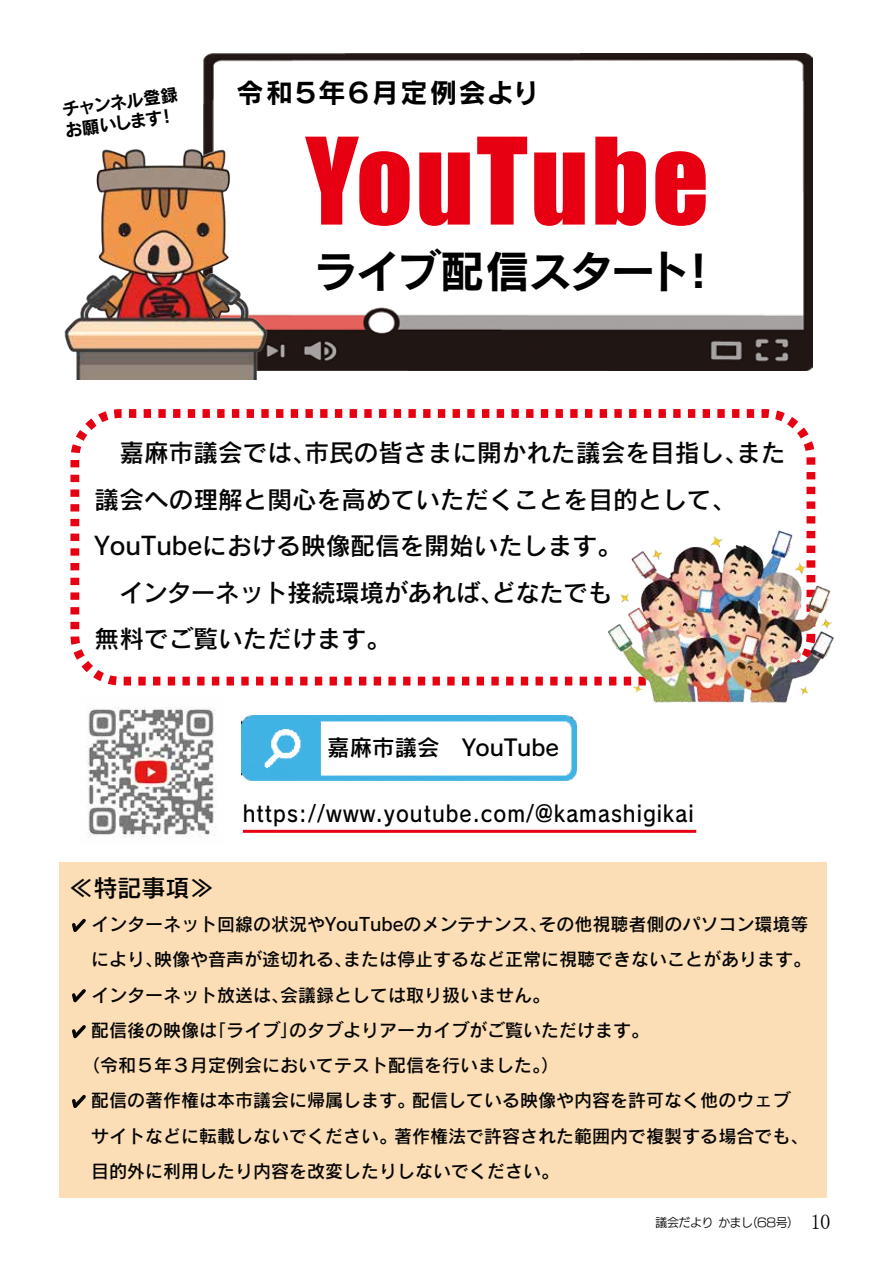
<style>
.page{position:relative;width:893px;height:1263px;background:#fff}
.page>*{position:absolute;margin:0;border:0;box-sizing:border-box;transform-origin:0 0}
.t1{font:111.3px "Impact";letter-spacing:.025em;color:#e60012}
.t2{font:44.1px "Rodin Pro B";letter-spacing:-.055em;color:#000}
.t3{font:27.15px "Rodin Pro B";color:#000}
.t4{font:24.75px/46.5px "Rodin Pro DB";color:#050505}
.t5{font:24.15px "Rodin Pro DB";color:#050505}
.t6{font:22.5px "Rodin Pro DB";letter-spacing:.05em;color:#000;scale:.9 1}
.t7{font:22.5px "Rodin Pro DB";color:#000}
.t8{font:18px "Rodin Pro DB";color:#050505}
.t9{font:17.55px/21px "Rodin Pro B";color:#000}
.t10{font:12px "New Rodin Pro M";letter-spacing:-.04em;color:#000}
.s1{font-family:"MS P Mincho";font-size:21px}
</style>
<div class="page">
<div style="left:70px;top:409px;width:745px;height:276px;border:9px dashed #e60012;border-radius:46px"></div>
<img style="left:203px;top:53px;width:609px;height:317px">
<img style="left:64px;top:118px;width:230px;height:261px">
<img style="left:87px;top:707px;width:129px;height:130px">
<img style="left:242px;top:716px;width:335px;height:65px">
<img style="left:606px;top:521px;width:228px;height:182px">
<div style="left:60px;top:862px;width:767px;height:335px;background:#fcdeb6"></div>
<hr style="left:243px;top:830px;width:453px;height:3px;background:#e60012">
<svg style="left:72px;top:918px;width:14px;height:14px"></svg>
<svg style="left:72px;top:989px;width:14px;height:14px"></svg>
<svg style="left:72px;top:1025px;width:14px;height:14px"></svg>
<svg style="left:72px;top:1094px;width:14px;height:14px"></svg>
<p class="t9" style="left:60px;top:99px;width:119px;rotate:-8deg">チャンネル登録お願いします！</p>
<h3 class="t3" style="left:237px;top:74px;width:305px">令和５年６月定例会より</h3>
<h1 class="t1" style="left:306px;top:95px;width:405px">YouTube</h1>
<h2 class="t2" style="left:314px;top:241px;width:408px">ライブ配信スタート！</h2>
<h3 class="t4" style="left:95px;top:429px;width:693px">　嘉麻市議会では、市民の皆さまに開かれた議会を目指し、また議会への理解と関心を高めていただくことを目的として、<br>YouTubeにおける映像配信を開始いたします。<br>　インターネット接続環境があれば、どなたでも<br>無料でご覧いただけます。</h3>
<p class="t7" style="left:327px;top:732px;width:233px">嘉麻市議会　YouTube</p>
<h3 class="t5" style="left:69px;top:871px;width:146px">≪特記事項≫</h3>
<p class="t6" style="left:243px;top:799px;width:503px">https://www.youtube.com/@kamashigikai</p>
<p class="t8" style="left:91px;top:912px;width:719px">インターネット回線の状況やYouTubeのメンテナンス、その他視聴者側のパソコン環境等</p>
<p class="t8" style="left:91px;top:948px;width:721px">により、映像や音声が途切れる、または停止するなど正常に視聴できないことがあります。</p>
<p class="t8" style="left:91px;top:983px;width:461px">インターネット放送は、会議録としては取り扱いません。</p>
<p class="t8" style="left:91px;top:1018px;width:560px">配信後の映像は「ライブ」のタブよりアーカイブがご覧いただけます。</p>
<p class="t8" style="left:82px;top:1053px;width:479px">（令和５年３月定例会においてテスト配信を行いました。）</p>
<p class="t8" style="left:91px;top:1089px;width:701px">配信の著作権は本市議会に帰属します。配信している映像や内容を許可なく他のウェブ</p>
<p class="t8" style="left:91px;top:1124px;width:719px">サイトなどに転載しないでください。著作権法で許容された範囲内で複製する場合でも、</p>
<p class="t8" style="left:91px;top:1159px;width:470px">目的外に利用したり内容を改変したりしないでください。</p>
<p class="t10" style="left:655px;top:1213px;width:177px">議会だよりかまし（68号） <span class="s1">10</span></p>
</div>
